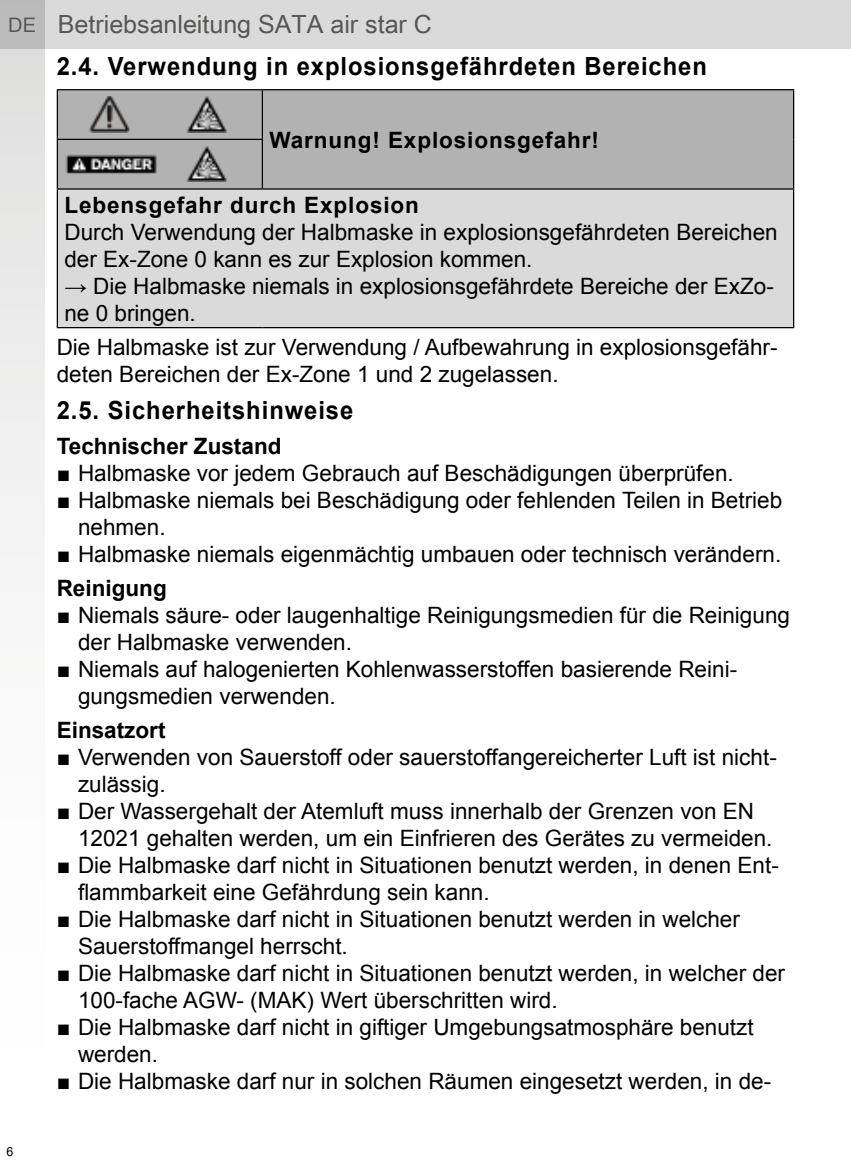
<style>
.page{position:relative;width:851px;height:1170px;background:#fff}
.page>*{position:absolute;margin:0;border:0;box-sizing:border-box;transform-origin:0 0}
.t1{font:700 25px "Arial";letter-spacing:.04em;color:#000;scale:.95 1}
.t2{font:25px "Arial Unicode MS";color:#575756}
.t3{font:22.5px/27px "Arial";color:#000}
.t4{font:700 22.5px "Arial";letter-spacing:.04em;color:#000}
.t5{font:700 22.5px "Arial";color:#000}
.t6{font:12.5px "Arial";color:#000}
.s1{font-family:"Arial";font-size:20px}
</style>
<div class="page">
<div style="left:0;top:0;width:850px;height:49px;background:#dadada"></div>
<svg style="left:0;top:0;width:44px;height:555px"></svg>
<svg style="left:58px;top:90px;width:204px;height:98px;background:#aeadad"></svg>
<div style="left:262px;top:90px;width:531px;height:99px;background:#b3b2b2"></div>
<div style="left:57px;top:189px;width:736px;height:138px;background:#dadada"></div>
<hr style="left:57px;top:190px;width:1px;height:137px;background:#000">
<hr style="left:792px;top:190px;width:2px;height:137px;background:#000">
<hr style="left:57px;top:327px;width:205px;height:1px;background:#000">
<hr style="left:262px;top:327px;width:532px;height:1px;background:#000">
<hr style="left:57px;top:89px;width:205px;height:1px;background:#000">
<hr style="left:57px;top:90px;width:1px;height:49px;background:#000">
<hr style="left:262px;top:89px;width:532px;height:1px;background:#000">
<hr style="left:262px;top:90px;width:1px;height:49px;background:#000">
<hr style="left:792px;top:90px;width:2px;height:49px;background:#000">
<hr style="left:57px;top:139px;width:206px;height:1px;background:#000">
<hr style="left:57px;top:140px;width:1px;height:48px;background:#000">
<hr style="left:262px;top:140px;width:1px;height:48px;background:#000">
<hr style="left:792px;top:139px;width:2px;height:49px;background:#000">
<hr style="left:57px;top:188px;width:205px;height:2px;background:#000">
<hr style="left:262px;top:188px;width:532px;height:2px;background:#000">
<img style="left:65px;top:97px;width:92px;height:35px">
<img style="left:163px;top:97px;width:92px;height:35px">
<img style="left:65px;top:146px;width:92px;height:36px">
<img style="left:163px;top:146px;width:92px;height:36px">
<p class="t2" style="left:8px;top:6px;width:425px"><span class="s1">DE</span> Betriebsanleitung SATA air star C</p>
<p class="t1" style="left:57px;top:49px;width:685px">2.4. Verwendung in explosionsgefährdeten Bereichen</p>
<p class="t4" style="left:269px;top:125px;width:331px">Warnung! Explosionsgefahr!</p>
<p class="t6" style="left:6px;top:1143px;width:8px">6</p>
<p class="t4" style="left:64px;top:189px;width:356px">Lebensgefahr durch Explosion</p>
<p class="t3" style="left:64px;top:218px;width:714px">Durch Verwendung der Halbmaske in explosionsgefährdeten Bereichen der Ex-Zone 0 kann es zur Explosion kommen.</p>
<p class="t3" style="left:64px;top:272px;width:711px">→ Die Halbmaske niemals in explosionsgefährdete Bereiche der ExZo&shy;ne 0 bringen.</p>
<p class="t3" style="left:57px;top:334px;width:722px">Die Halbmaske ist zur Verwendung / Aufbewahrung in explosionsgefähr&shy;deten Bereichen der Ex-Zone 1 und 2 zugelassen.</p>
<p class="t1" style="left:57px;top:394px;width:314px">2.5. Sicherheitshinweise</p>
<p class="t5" style="left:57px;top:430px;width:226px">Technischer Zustand</p>
<p class="t3" style="left:57px;top:459px;width:678px">■ Halbmaske vor jedem Gebrauch auf Beschädigungen überprüfen.</p>
<p class="t3" style="left:78px;top:486px;width:705px;text-indent:-21px">■ Halbmaske niemals bei Beschädigung oder fehlenden Teilen in Betrieb nehmen.</p>
<p class="t3" style="left:57px;top:540px;width:726px">■ Halbmaske niemals eigenmächtig umbauen oder technisch verändern.</p>
<p class="t5" style="left:57px;top:572px;width:112px">Reinigung</p>
<p class="t3" style="left:78px;top:601px;width:713px;text-indent:-21px">■ Niemals säure- oder laugenhaltige Reinigungsmedien für die Reinigung der Halbmaske verwenden.</p>
<p class="t3" style="left:78px;top:655px;width:660px;text-indent:-21px">■ Niemals auf halogenierten Kohlenwasserstoffen basierende Reini&shy;gungsmedien verwenden.</p>
<p class="t5" style="left:57px;top:715px;width:110px">Einsatzort</p>
<p class="t3" style="left:78px;top:743px;width:700px;text-indent:-21px">■ Verwenden von Sauerstoff oder sauerstoffangereicherter Luft ist nicht&shy;zulässig.</p>
<p class="t3" style="left:78px;top:797px;width:696px;text-indent:-21px">■ Der Wassergehalt der Atemluft muss innerhalb der Grenzen von EN<br>12021 gehalten werden, um ein Einfrieren des Gerätes zu vermeiden.</p>
<p class="t3" style="left:78px;top:851px;width:702px;text-indent:-21px">■ Die Halbmaske darf nicht in Situationen benutzt werden, in denen Ent&shy;flammbarkeit eine Gefährdung sein kann.</p>
<p class="t3" style="left:78px;top:905px;width:663px;text-indent:-21px">■ Die Halbmaske darf nicht in Situationen benutzt werden in welcher<br>Sauerstoffmangel herrscht.</p>
<p class="t3" style="left:78px;top:959px;width:708px;text-indent:-21px">■ Die Halbmaske darf nicht in Situationen benutzt werden, in welcher der<br>100-fache AGW- (MAK) Wert überschritten wird.</p>
<p class="t3" style="left:78px;top:1013px;width:677px;text-indent:-21px">■ Die Halbmaske darf nicht in giftiger Umgebungsatmosphäre benutzt werden.</p>
<p class="t3" style="left:57px;top:1067px;width:716px">■ Die Halbmaske darf nur in solchen Räumen eingesetzt werden, in de-</p>
</div>
